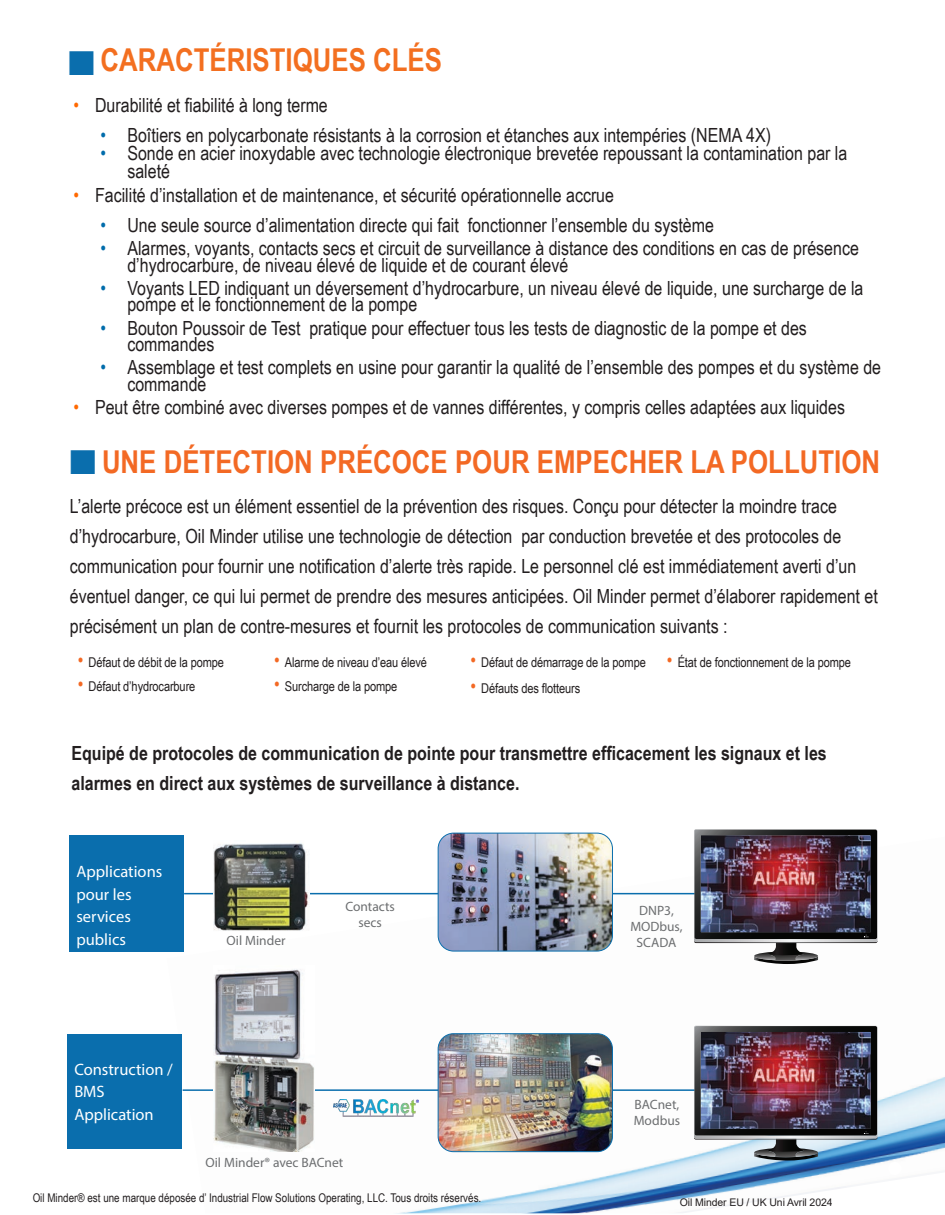
<style>
.page{position:relative;width:945px;height:1215px;background:#fff}
.page>*{position:absolute;margin:0;border:0;box-sizing:border-box;transform-origin:0 0}
.t1{font:34.5px "Zapf Dingbats ITC";color:#0a6ead}
.t2{font:700 31.5px "Arial Narrow";color:#f36924}
.Default{font:700 31.5px "Arial Narrow";color:#f36f20}
.Pa3{font:19.5px/16.5px "Arial Narrow";color:#221e1f}
.Pa3-2{font:700 19.5px/30px "Arial Narrow";color:#221e1f}
.Pa10{font:16.5px/22.5px "Myriad Pro";color:#fff}
.t3{font:13.5px "Arial Narrow";letter-spacing:-.01em;color:#221e1f}
.Pa11{font:13.5px/16.2px "Myriad Pro";color:#6c6e70;text-align:center}
.Default-2{font:12px "Arial Narrow";color:#221e1f}
.Default-3{font:10.5px "Arial";letter-spacing:-.01em;color:#221e1f}
.s1{color:#ff6900}
.s2{color:#006cab}
.s3{color:#0a6ead}
.s4{font-size:19.5px;color:#f36924}
</style>
<div class="page">
<img style="left:167px;top:843px;width:778px;height:370px">
<hr style="left:184px;top:893px;width:590px;height:1px;background:#0a6ead">
<hr style="left:183px;top:1089px;width:589px;height:2px;background:#0a6ead">
<img style="left:438px;top:833px;width:174px;height:118px">
<div style="left:438px;top:833px;width:175px;height:118px;border:1px solid #0a6ead;border-radius:16px"></div>
<div style="left:69px;top:836px;width:115px;height:116px;background:#0a6ead"></div>
<div style="left:68px;top:1034px;width:114px;height:114px;background:#0a6ead"></div>
<img style="left:334px;top:1100px;width:84px;height:17px">
<img style="left:214px;top:843px;width:95px;height:92px">
<img style="left:438px;top:1034px;width:174px;height:118px">
<div style="left:438px;top:1033px;width:175px;height:119px;border:1px solid #0a6ead;border-radius:15px"></div>
<svg style="left:694px;top:829px;width:184px;height:135px"></svg>
<img style="left:701px;top:835px;width:170px;height:97px">
<svg style="left:694px;top:1026px;width:184px;height:135px;background:#63717b"></svg>
<img style="left:701px;top:1032px;width:170px;height:97px">
<img style="left:214px;top:965px;width:100px;height:187px">
<div style="left:888px;top:1162px;width:14px;height:13px;background:#fff;border-radius:50%"></div>
<p class="t1" style="left:69px;top:47px;width:28px">■</p>
<p class="Default" style="left:100px;top:37px;width:343px">CARACTÉRISTIQUES CLÉS</p>
<p class="Pa3" style="left:73px;top:96px;width:256px"><span class="s1">•</span> Durabilité et fiabilité à long terme</p>
<p class="Pa3" style="left:100px;top:126px;width:672px"><span class="s2">•</span> Boîtiers en polycarbonate résistants à la corrosion et étanches aux intempéries (NEMA 4X)</p>
<p class="Pa3" style="left:127px;top:144px;width:721px;line-height:18px;text-indent:-27px"><span class="s2">•</span> Sonde en acier inoxydable avec technologie électronique brevetée repoussant la contamination par la saleté</p>
<p class="Pa3" style="left:73px;top:186px;width:542px"><span class="s1">•</span> Facilité d’installation et de maintenance, et sécurité opérationnelle accrue</p>
<p class="Pa3" style="left:100px;top:216px;width:615px"><span class="s2">•</span> Une seule source d’alimentation directe qui fait fonctionner l’ensemble du système</p>
<p class="Pa3" style="left:127px;top:239px;width:733px;text-indent:-27px"><span class="s2">•</span> Alarmes, voyants, contacts secs et circuit de surveillance à distance des conditions en cas de présence d’hydrocarbure, de niveau élevé de liquide et de courant élevé</p>
<p class="Pa3" style="left:127px;top:279px;width:738px;text-indent:-27px"><span class="s2">•</span> Voyants LED indiquant un déversement d’hydrocarbure, un niveau élevé de liquide, une surcharge de la pompe et le fonctionnement de la pompe</p>
<p class="Pa3" style="left:127px;top:319px;width:681px;text-indent:-27px"><span class="s2">•</span> Bouton Poussoir de Test pratique pour effectuer tous les tests de diagnostic de la pompe et des commandes</p>
<p class="Pa3" style="left:127px;top:359px;width:755px;text-indent:-27px"><span class="s2">•</span> Assemblage et test complets en usine pour garantir la qualité de l’ensemble des pompes et du système de commande</p>
<p class="Pa3" style="left:73px;top:399px;width:773px"><span class="s1">•</span> Peut être combiné avec diverses pompes et de vannes différentes, y compris celles adaptées aux liquides</p>
<p class="t2" style="left:70px;top:438px;width:812px"><span class="s3">■</span> UNE DÉTECTION PRÉCOCE POUR EMPECHER LA POLLUTION</p>
<p class="Pa3" style="left:70px;top:490px;width:809px;line-height:30px">L’alerte précoce est un élément essentiel de la prévention des risques. Conçu pour détecter la moindre trace d’hydrocarbure, Oil Minder utilise une technologie de détection par conduction brevetée et des protocoles de communication pour fournir une notification d’alerte très rapide. Le personnel clé est immédiatement averti d’un éventuel danger, ce qui lui permet de prendre des mesures anticipées. Oil Minder permet d’élaborer rapidement et précisément un plan de contre-mesures et fournit les protocoles de communication suivants :</p>
<p class="t3" style="left:78px;top:652px;width:148px"><span class="s4">•</span> Défaut de débit de la pompe</p>
<p class="t3" style="left:78px;top:676px;width:119px"><span class="s4">•</span> Défaut d’hydrocarbure</p>
<p class="t3" style="left:274px;top:652px;width:154px"><span class="s4">•</span> Alarme de niveau d’eau élevé</p>
<p class="t3" style="left:274px;top:676px;width:125px"><span class="s4">•</span> Surcharge de la pompe</p>
<p class="t3" style="left:471px;top:652px;width:177px"><span class="s4">•</span> Défaut de démarrage de la pompe</p>
<p class="t3" style="left:471px;top:678px;width:111px"><span class="s4">•</span> Défauts des flotteurs</p>
<p class="t3" style="left:667px;top:652px;width:186px"><span class="s4">•</span> État de fonctionnement de la pompe</p>
<p class="Pa3-2" style="left:71px;top:737px;width:757px">Equipé de protocoles de communication de pointe pour transmettre efficacement les signaux et les alarmes en direct aux systèmes de surveillance à distance.</p>
<p class="Pa10" style="left:76px;top:860px;width:87px">Applications pour les services publics</p>
<p class="Pa10" style="left:74px;top:1058px;width:100px">Construction /<br>BMS</p>
<p class="Pa10" style="left:74px;top:1103px;width:81px">Application</p>
<p class="Pa11" style="left:227px;top:932px;width:60px">Oil Minder</p>
<p class="Pa11" style="left:345px;top:898px;width:51px">Contacts secs</p>
<p class="Pa11" style="left:630px;top:902px;width:54px">DNP3,<br>MODbus,<br>SCADA</p>
<p class="Pa11" style="left:634px;top:1096px;width:48px;text-align:left">BACnet,<br>Modbus</p>
<p class="Pa11" style="left:206px;top:1154px;width:139px">Oil Minder® avec BACnet</p>
<p class="Default-2" style="left:33px;top:1189px;width:450px">Oil Minder® est une marque déposée d’ Industrial Flow Solutions Operating, LLC. Tous droits réservés.</p>
<p class="Default-3" style="left:680px;top:1195px;width:154px">Oil Minder EU / UK Uni Avril 2024</p>
</div>
